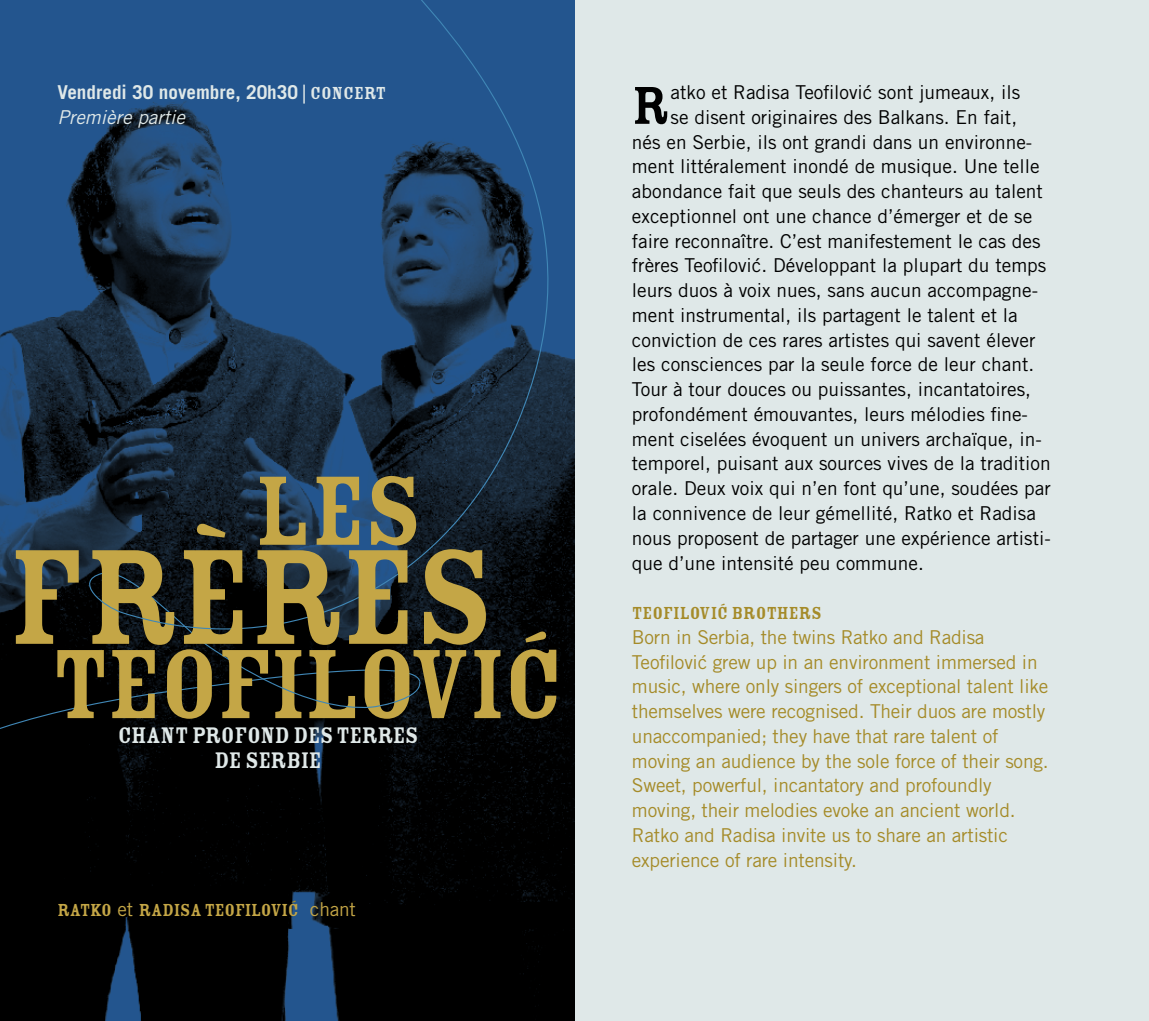
<style>
.page{position:relative;width:1149px;height:1021px;background:#fff}
.page>*{position:absolute;margin:0;border:0;box-sizing:border-box;transform-origin:0 0}
.t1{font:148.5px "Rosewood Std Fill";letter-spacing:-.02em;color:#c4a646}
.t2{font:108px "Rosewood Std Fill";letter-spacing:-.03em;color:#c4a646}
.t3{font:58.5px "Rosewood Std Fill";color:#000}
.t4{font:24.75px/24.8px "Rosewood Std Fill";letter-spacing:-.02em;color:#dfe8e8;text-align:center}
.t5{font:19.12px "Trade Gothic";color:#000}
.t6{font:19.12px/24.8px "Trade Gothic";letter-spacing:-.01em;color:#a58b29}
.t7{font:700 19.12px/24.8px "Trade Gothic";color:#dfe8e8}
.t8{font:19.12px "Rosewood Std Fill";letter-spacing:-.01em;color:#c4a646}
.t9{font:19.12px "Rosewood Std Fill";color:#a58b29}
.s1{font-family:"Rosewood Std Fill";font-weight:400}
.s2{font-weight:400;font-style:italic}
.s3{font-family:"Trade Gothic"}
</style>
<div class="page">
<div style="left:574px;top:0;width:574px;height:1020px;background:#dfe8e8"></div>
<img style="left:0;top:0;width:574px;height:1020px">
<svg style="left:221px;top:0;width:354px;height:630px;background:#1d3f64"></svg>
<svg style="left:0;top:654px;width:421px;height:129px;background:#010203"></svg>
<svg style="left:101px;top:566px;width:172px;height:6px"></svg>
<svg style="left:72px;top:572px;width:350px;height:137px;background:#070d12"></svg>
<p class="t7" style="left:57px;top:80px;width:330px">Vendredi 30 novembre, 20h30 <span class="s1">| CONCERT<br></span><span class="s2">Première partie</span></p>
<h2 class="t2" style="left:254px;top:452px;width:170px">LES</h2>
<h1 class="t1" style="left:8px;top:516px;width:488px">FRÈRES</h1>
<h2 class="t2" style="left:50px;top:625px;width:499px">TEOFILOVIC</h2>
<h2 class="t2" style="left:521px;top:625px;width:29px">´</h2>
<p class="t4" style="left:118px;top:723px;width:302px">CHANT PROFOND DES TERRES<br>DE SERBIE</p>
<p class="t9" style="left:291px;top:899px;width:6px">´</p>
<p class="t8" style="left:57px;top:899px;width:300px">RATKO <span class="s3">et</span> RADISA TEOFILOVIC <span class="s3">chant</span></p>
<h3 class="t3" style="left:631px;top:74px;width:40px">R</h3>
<p class="t5" style="left:670px;top:81px;width:351px">atko et Radisa Teofilovic sont jumeaux, ils</p>
<p class="t5" style="left:864px;top:81px;width:7px">´</p>
<p class="t5" style="left:670px;top:105px;width:348px">se disent originaires des Balkans. En fait,</p>
<p class="t5" style="left:631px;top:130px;width:401px">nés en Serbie, ils ont grandi dans un environne-</p>
<p class="t5" style="left:631px;top:155px;width:409px">ment littéralement inondé de musique. Une telle</p>
<p class="t5" style="left:631px;top:180px;width:412px">abondance fait que seuls des chanteurs au talent</p>
<p class="t5" style="left:631px;top:204px;width:401px">exceptionnel ont une chance d’émerger et de se</p>
<p class="t5" style="left:631px;top:229px;width:410px">faire reconnaître. C’est manifestement le cas des</p>
<p class="t5" style="left:631px;top:254px;width:416px">frères Teofilovic. Développant la plupart du temps</p>
<p class="t5" style="left:631px;top:279px;width:407px">leurs duos à voix nues, sans aucun accompagne-</p>
<p class="t5" style="left:631px;top:303px;width:387px">ment instrumental, ils partagent le talent et la</p>
<p class="t5" style="left:631px;top:328px;width:405px">conviction de ces rares artistes qui savent élever</p>
<p class="t5" style="left:631px;top:353px;width:404px">les consciences par la seule force de leur chant.</p>
<p class="t5" style="left:631px;top:378px;width:400px">Tour à tour douces ou puissantes, incantatoires,</p>
<p class="t5" style="left:631px;top:402px;width:397px">profondément émouvantes, leurs mélodies fine-</p>
<p class="t5" style="left:631px;top:427px;width:411px">ment ciselées évoquent un univers archaïque, in-</p>
<p class="t5" style="left:631px;top:452px;width:420px">temporel, puisant aux sources vives de la tradition</p>
<p class="t5" style="left:631px;top:477px;width:420px">orale. Deux voix qui n’en font qu’une, soudées par</p>
<p class="t5" style="left:631px;top:501px;width:405px">la connivence de leur gémellité, Ratko et Radisa</p>
<p class="t5" style="left:631px;top:526px;width:420px">nous proposent de partager une expérience artisti-</p>
<p class="t5" style="left:631px;top:551px;width:293px">que d’une intensité peu commune.</p>
<p class="t9" style="left:631px;top:602px;width:191px">TEOFILOVIC BROTHERS</p>
<p class="t6" style="left:631px;top:624px;width:418px">Born in Serbia, the twins Ratko and Radisa Teofilovic grew up in an environment immersed in music, where only singers of exceptional talent like themselves were recognised. Their duos are mostly unaccompanied; they have that rare talent of moving an audience by the sole force of their song.<br>Sweet, powerful, incantatory and profoundly moving, their melodies evoke an ancient world.<br>Ratko and Radisa invite us to share an artistic experience of rare intensity.</p>
<p class="t5" style="left:754px;top:254px;width:7px">´</p>
<p class="t9" style="left:720px;top:602px;width:6px">´</p>
<p class="t6" style="left:700px;top:649px;width:7px">´</p>
</div>
